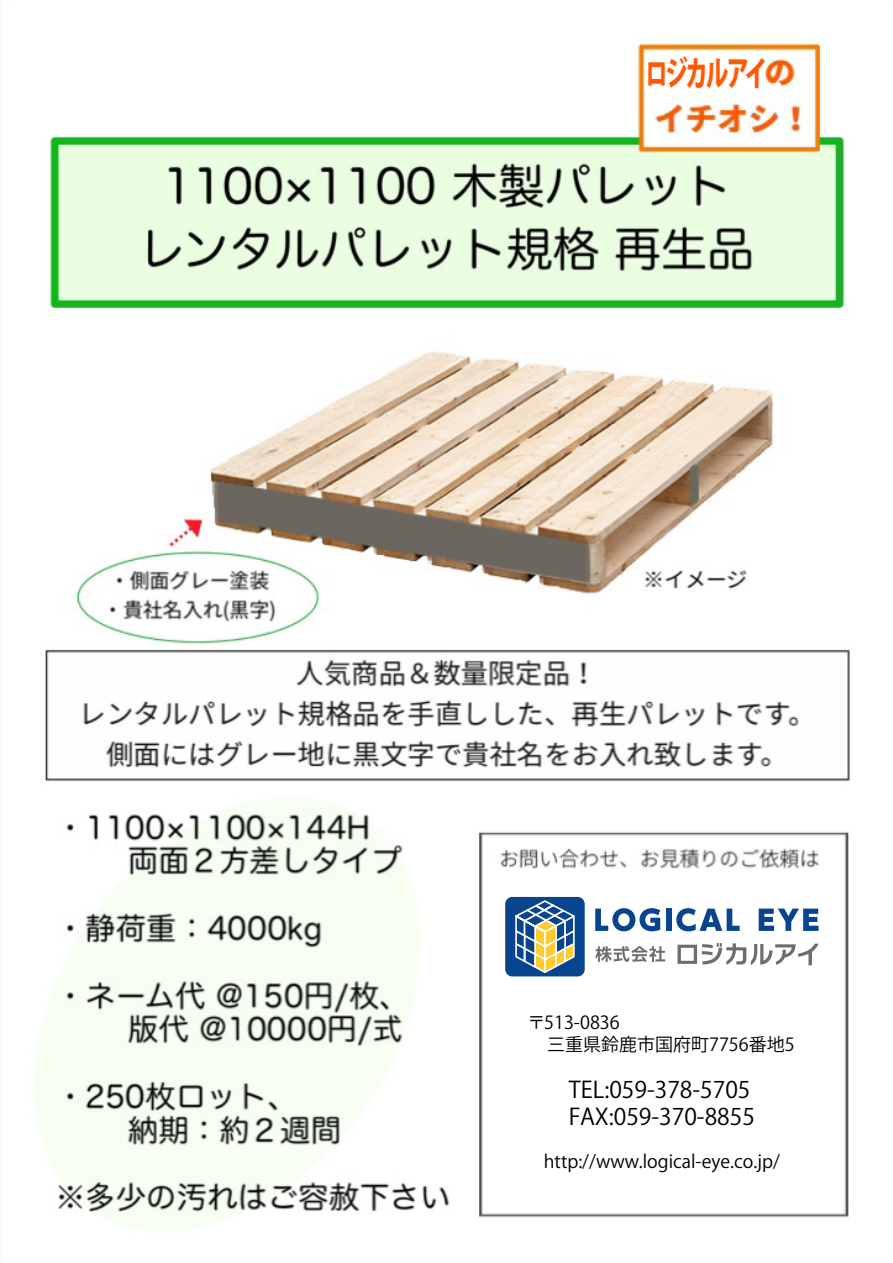
<style>
.page{position:relative;width:893px;height:1263px;background:#fff}
.page>*{position:absolute;margin:0;border:0;box-sizing:border-box;transform-origin:0 0}
.t1{font:800 34.2px "Koz Go Pr 6 N";letter-spacing:-.1em;color:#fe5a06;scale:.65 1}
.t2{font:22.8px/27.3px "Koz Go Pr 6 N";color:#000}
.t3{font:18px/21.6px "Koz Go Pr 6 N";color:#000}
</style>
<div class="page">
<img style="left:35px;top:39px;width:815px;height:1191px">
<div style="left:492px;top:885px;width:340px;height:319px;background:#fff"></div>
<svg style="left:595px;top:946px;width:70px;height:16px"></svg>
<svg style="left:678px;top:943px;width:140px;height:22px"></svg>
<svg style="left:595px;top:908px;width:65px;height:23px"></svg>
<div style="left:666px;top:908px;width:5px;height:23px;background:#09458e"></div>
<svg style="left:676px;top:908px;width:64px;height:23px"></svg>
<svg style="left:759px;top:908px;width:59px;height:23px"></svg>
<div style="left:505px;top:897px;width:80px;height:79px;background:#09458e;border-radius:7px"></div>
<svg style="left:515px;top:900px;width:60px;height:73px"></svg>
<div style="left:656px;top:55px;width:108px;height:33px;background:#fff"></div>
<h1 class="t1" style="left:645px;top:54px;width:189px">ロジカルアイ</h1>
<p class="t3" style="left:528px;top:1012px;width:269px">〒513-0836<br>　三重県鈴鹿市国府町7756番地5</p>
<p class="t2" style="left:569px;top:1076px;width:187px">TEL:059-378-5705<br>FAX:059-370-8855</p>
<p class="t3" style="left:544px;top:1151px;width:237px">http://www.logical-eye.co.jp/</p>
</div>
